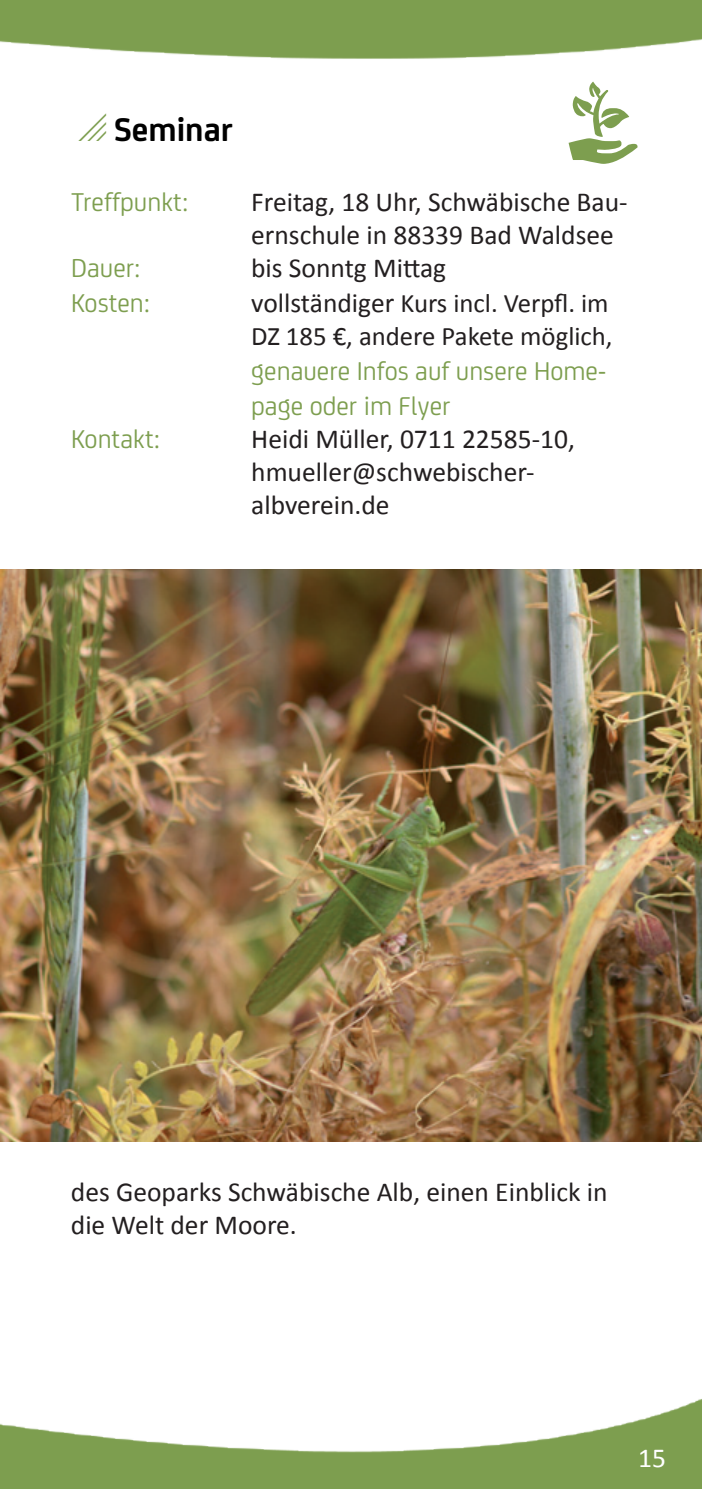
<style>
.page{position:relative;width:702px;height:1489px;background:#fff}
.page>*{position:absolute;margin:0;border:0;box-sizing:border-box;transform-origin:0 0}
.t1{font:700 35px "FS Joey";color:#000}
.t2{font:27.5px/33px "Calibri";color:#231f20}
.t3{font:27.5px/35px "FS Joey";color:#7d9e4f}
.t4{font:27.5px "Calibri";color:#fff}
.t5{font:26.75px/33px "Calibri";color:#231f20}
.s1{color:#7d9e4f}
.s2{font-size:27.5px}
</style>
<div class="page">
<img style="left:0;top:1399px;width:702px;height:89px">
<img style="left:0;top:1px;width:702px;height:58px">
<hr style="left:0;top:0;width:702px;height:1px;background:#7d9e4f">
<img style="left:0;top:569px;width:702px;height:572px">
<p class="t1" style="left:71px;top:103px;width:163px"><span class="s1">□</span> Seminar</p>
<p class="t3" style="left:71px;top:182px;width:119px">Treffpunkt:</p>
<p class="t2" style="left:251px;top:185px;width:378px">Freitag, 18 Uhr, Schwäbische Bau&shy;ernschule in 88339 Bad Waldsee</p>
<p class="t3" style="left:71px;top:248px;width:71px">Dauer:</p>
<p class="t2" style="left:251px;top:251px;width:196px">bis Sonntg Mittag</p>
<p class="t3" style="left:71px;top:283px;width:81px">Kosten:</p>
<p class="t5" style="left:251px;top:286px;width:363px"><span class="s2">vollständiger</span> Kurs incl. Verpfl. im<br>DZ 185 €, andere Pakete möglich,</p>
<p class="t3" style="left:251px;top:351px;width:356px">genauere Infos auf unsere Home&shy;page oder im Flyer</p>
<p class="t3" style="left:71px;top:419px;width:90px">Kontakt:</p>
<p class="t2" style="left:251px;top:422px;width:325px">Heidi Müller, 0711 22585-10, hmueller@schwebischer&shy;albverein.de</p>
<p class="t2" style="left:71px;top:1175px;width:538px">des Geoparks Schwäbische Alb, einen Einblick in die Welt der Moore.</p>
<p class="t4" style="left:638px;top:1442px;width:29px">15</p>
</div>
